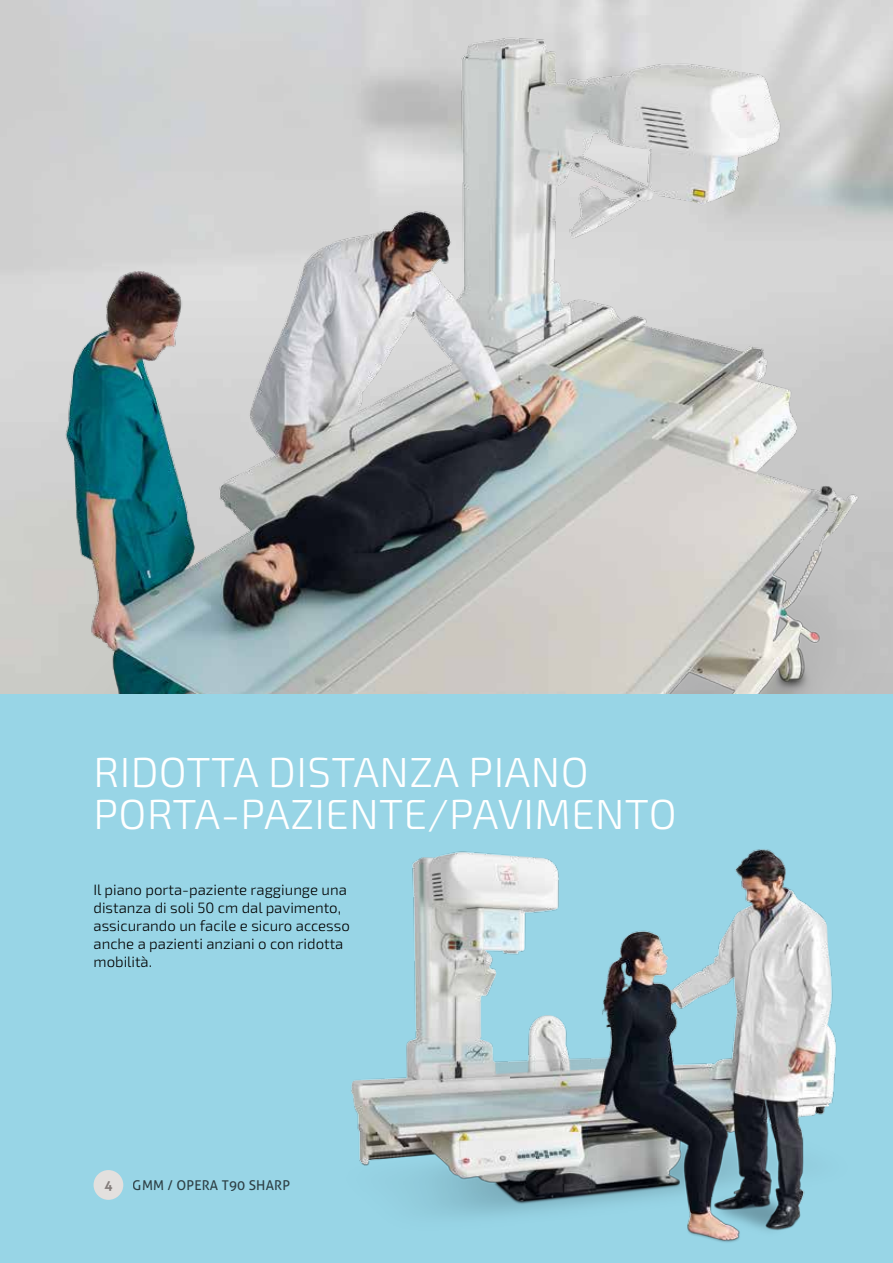
<style>
.page{position:relative;width:893px;height:1263px;background:#fff}
.page>*{position:absolute;margin:0;border:0;box-sizing:border-box;transform-origin:0 0}
.t1{font:300 42px/42px "Exo 2";letter-spacing:.01em;color:#fff}
.t2{font:300 15px/18px "Exo 2";color:#000}
.t3{font:13.5px "Aller";letter-spacing:.01em;color:#000}
.t4{font:700 13.5px "Aller";color:#847d7b}
</style>
<div class="page">
<img style="left:48px;top:17px;width:845px;height:678px">
<div style="left:0;top:695px;width:893px;height:568px;background:#98d5e6"></div>
<img style="left:351px;top:849px;width:486px;height:393px">
<div style="left:94px;top:1170px;width:29px;height:30px;background:#e3e0de;border-radius:50%"></div>
<h1 class="t1" style="left:94px;top:752px;width:585px">RIDOTTA DISTANZA PIANO<br>PORTA-PAZIENTE/PAVIMENTO</h1>
<p class="t2" style="left:94px;top:881px;width:258px">Il piano porta-paziente raggiunge una distanza di soli 50 cm dal pavimento, assicurando un facile e sicuro accesso anche a pazienti anziani o con ridotta mobilità.</p>
<p class="t4" style="left:104px;top:1177px;width:10px">4</p>
<p class="t3" style="left:133px;top:1176px;width:159px">GMM / OPERA T90 SHARP</p>
</div>
